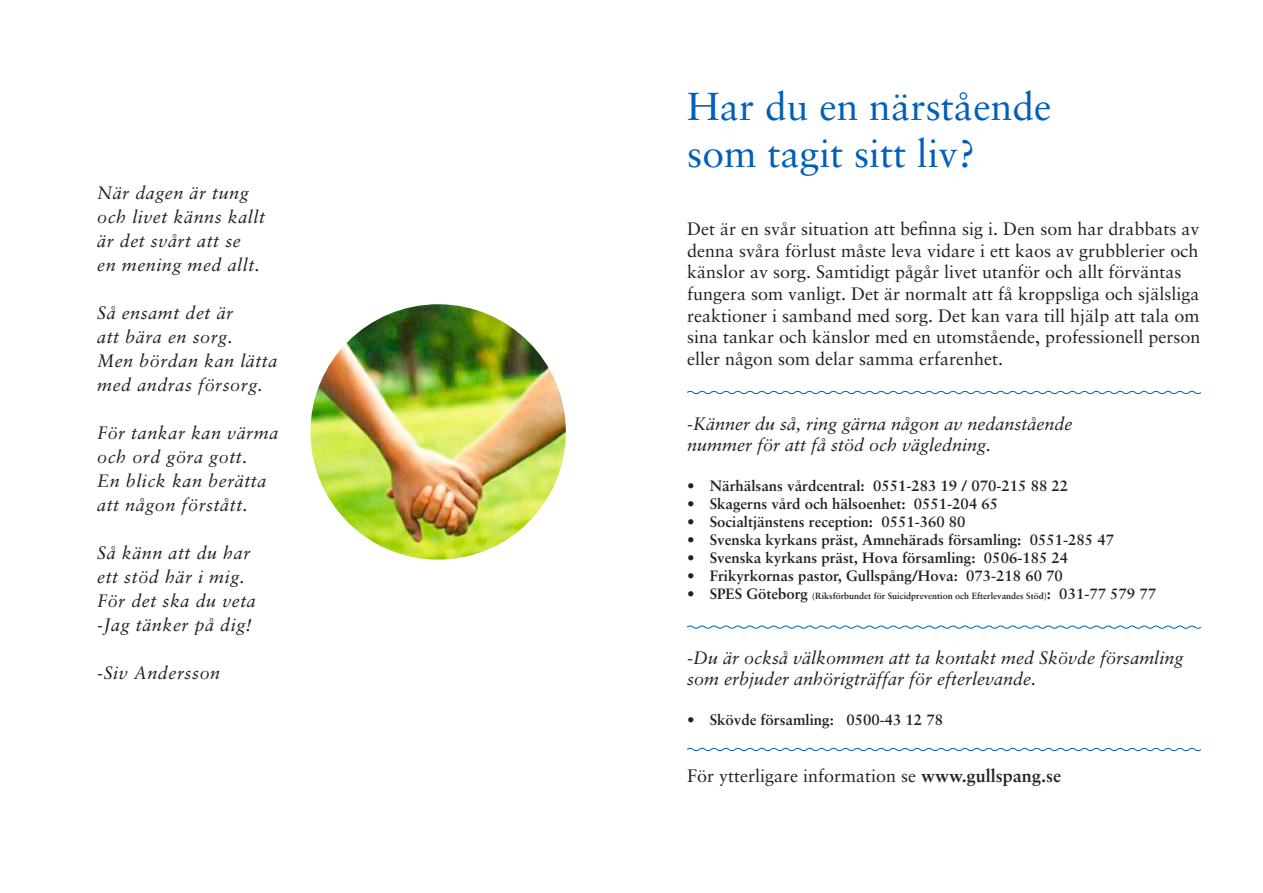
<style>
.page{position:relative;width:1263px;height:893px;background:#fff}
.page>*{position:absolute;margin:0;border:0;box-sizing:border-box;transform-origin:0 0}
.t1{font:39px "Sabon";color:#005fb9}
.t2{font:18px/21.6px "Sabon";color:#231f20}
.t3{font:italic 18px "Sabon";letter-spacing:.03em;color:#231f20}
.t4{font:italic 18px/21.6px "Sabon";color:#231f20}
.t5{font:700 15px "Sabon";color:#231f20}
.t6{font:700 9px "Sabon";color:#231f20}
.s1{font-size:15px}
.s2{font-weight:700}
</style>
<div class="page">
<svg style="left:687px;top:390px;width:515px;height:5px"></svg>
<svg style="left:687px;top:625px;width:515px;height:4px"></svg>
<svg style="left:687px;top:747px;width:515px;height:5px"></svg>
<img style="left:310px;top:304px;width:256px;height:256px;border-radius:128px">
<p class="t3" style="left:97px;top:182px;width:153px">När dagen är tung</p>
<p class="t3" style="left:97px;top:206px;width:169px">och livet känns kallt</p>
<p class="t3" style="left:97px;top:230px;width:145px">är det svårt att se</p>
<p class="t3" style="left:97px;top:254px;width:164px">en mening med allt.</p>
<p class="t3" style="left:97px;top:302px;width:138px">Så ensamt det är</p>
<p class="t3" style="left:97px;top:326px;width:137px">att bära en sorg.</p>
<p class="t3" style="left:97px;top:350px;width:182px">Men bördan kan lätta</p>
<p class="t3" style="left:97px;top:374px;width:167px">med andras försorg.</p>
<p class="t3" style="left:97px;top:422px;width:183px">För tankar kan värma</p>
<p class="t3" style="left:97px;top:446px;width:152px">och ord göra gott.</p>
<p class="t3" style="left:97px;top:470px;width:171px">En blick kan berätta</p>
<p class="t3" style="left:97px;top:494px;width:152px">att någon förstått.</p>
<p class="t3" style="left:97px;top:542px;width:155px">Så känn att du har</p>
<p class="t3" style="left:97px;top:566px;width:149px">ett stöd här i mig.</p>
<p class="t3" style="left:97px;top:590px;width:160px">För det ska du veta</p>
<p class="t3" style="left:97px;top:614px;width:156px">-Jag tänker på dig!</p>
<p class="t3" style="left:97px;top:662px;width:125px">-Siv Andersson</p>
<p class="t1" style="left:687px;top:83px;width:366px">Har du en närstående</p>
<p class="t1" style="left:687px;top:130px;width:290px">som tagit sitt liv?</p>
<p class="t2" style="left:687px;top:218px;width:515px">Det är en svår situation att befinna sig i. Den som har drabbats av denna svåra förlust måste leva vidare i ett kaos av grubblerier och känslor av sorg. Samtidigt pågår livet utanför och allt förväntas fungera som vanligt. Det är normalt att få kroppsliga och själsliga reaktioner i samband med sorg. Det kan vara till hjälp att tala om sina tankar och känslor med en utomstående, professionell person eller någon som delar samma erfarenhet.</p>
<p class="t4" style="left:687px;top:412px;width:387px">-Känner du så, ring gärna någon av nedanstående</p>
<p class="t4" style="left:687px;top:434px;width:306px">nummer för att få stöd och vägledning.</p>
<p class="t5" style="left:687px;top:476px;width:382px">• Närhälsans vårdcentral: 0551-283 19 / 070-215 88 22</p>
<p class="t5" style="left:687px;top:494px;width:312px">• Skagerns vård och hälsoenhet: 0551-204 65</p>
<p class="t5" style="left:687px;top:512px;width:280px">• Socialtjänstens reception: 0551-360 80</p>
<p class="t5" style="left:687px;top:530px;width:428px">• Svenska kyrkans präst, Amnehärads församling: 0551-285 47</p>
<p class="t5" style="left:687px;top:548px;width:382px">• Svenska kyrkans präst, Hova församling: 0506-185 24</p>
<p class="t5" style="left:687px;top:566px;width:377px">• Frikyrkornas pastor, Gullspång/Hova: 073-218 60 70</p>
<p class="t6" style="left:687px;top:590px;width:470px"><span class="s1">• SPES Göteborg</span> (Riksförbundet för Suicidprevention och Efterlevandes Stöd)<span class="s1">: 031-77 579 77</span></p>
<p class="t4" style="left:687px;top:646px;width:498px">-Du är också välkommen att ta kontakt med Skövde församling som erbjuder anhörigträffar för efterlevande.</p>
<p class="t5" style="left:687px;top:710px;width:257px">• Skövde församling: 0500-43 12 78</p>
<p class="t2" style="left:687px;top:765px;width:375px">För ytterligare information se <span class="s2">www.gullspang.se</span></p>
</div>
